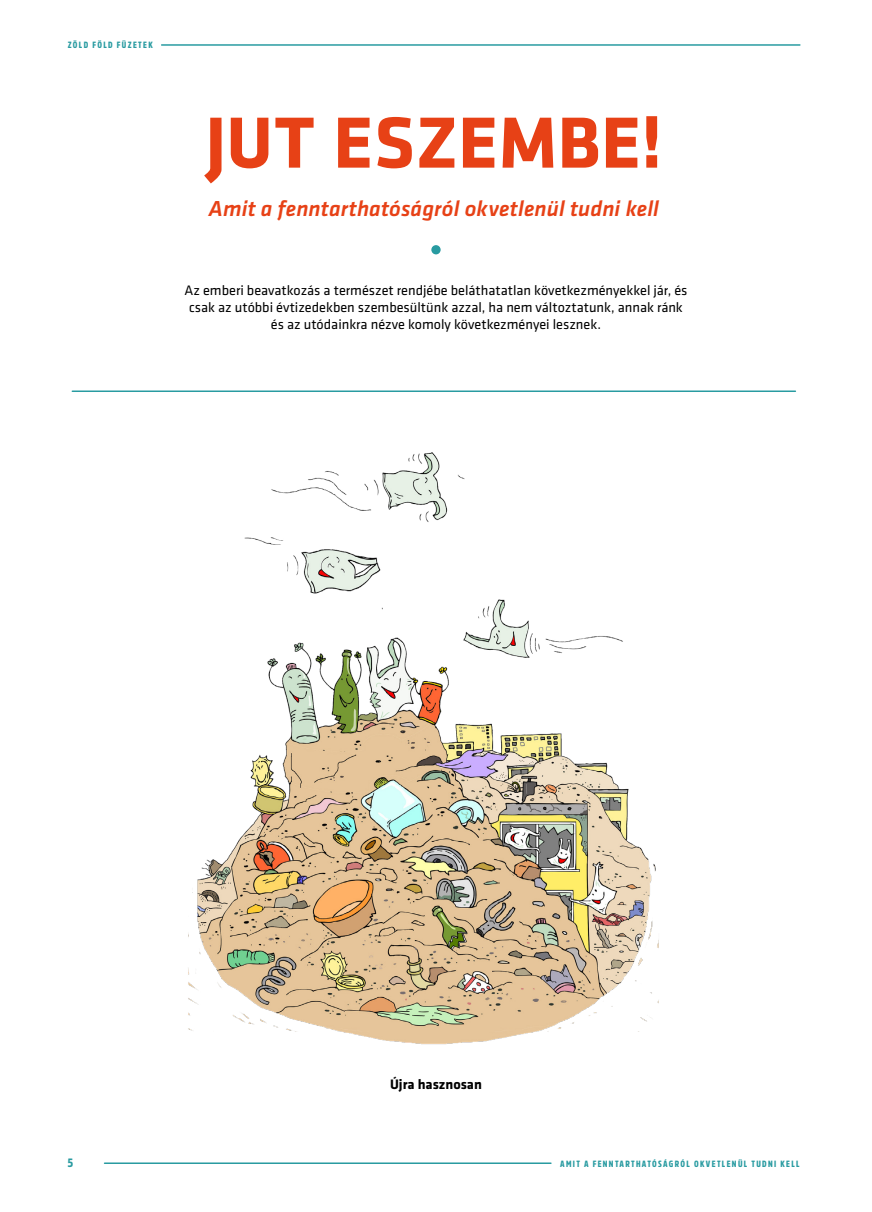
<style>
.page{position:relative;width:872px;height:1212px;background:#fff}
.page>*{position:absolute;margin:0;border:0;box-sizing:border-box;transform-origin:0 0}
.t1{font:700 75px "Klavika";letter-spacing:.005em;color:#e74116}
.t2{font:italic 500 22.5px "Klavika";letter-spacing:.005em;color:#e74116}
.t3{font:14.25px/17.2px "Klavika";color:#000;text-align:center}
.t4{font:700 14.25px "Klavika";color:#000}
.t5{font:900 12px "Amsi Pro Cond";color:#299ba1}
.t6{font:900 9px "Amsi Pro Cond";letter-spacing:.15em;color:#299ba1}
</style>
<div class="page">
<hr style="left:162px;top:44px;width:638px;height:2px;background:#289ba1">
<hr style="left:104px;top:1162px;width:447px;height:2px;background:#289ba1">
<img style="left:188px;top:452px;width:471px;height:593px">
<hr style="left:72px;top:390px;width:723px;height:2px;background:#289ba1">
<div style="left:431px;top:245px;width:9px;height:9px;background:#289ba1;border-radius:50%"></div>
<p class="t6" style="left:68px;top:39px;width:86px">ZÖLD FÖLD FÜZETEK</p>
<h1 class="t1" style="left:205px;top:102px;width:458px">JUT ESZEMBE!</h1>
<h2 class="t2" style="left:208px;top:196px;width:452px">Amit a fenntarthatóságról okvetlenül tudni kell</h2>
<p class="t3" style="left:184px;top:282px;width:504px">Az emberi beavatkozás a természet rendjébe beláthatatlan következményekkel jár, és csak az utóbbi évtizedekben szembesültünk azzal, ha nem változtatunk, annak ránk és az utódainkra nézve komoly következményei lesznek.</p>
<p class="t4" style="left:390px;top:1077px;width:93px">Újra hasznosan</p>
<p class="t5" style="left:68px;top:1154px;width:7px">5</p>
<p class="t6" style="left:560px;top:1157px;width:241px">AMIT A FENNTARTHATÓSÁGRÓL OKVETLENÜL TUDNI KELL</p>
</div>
